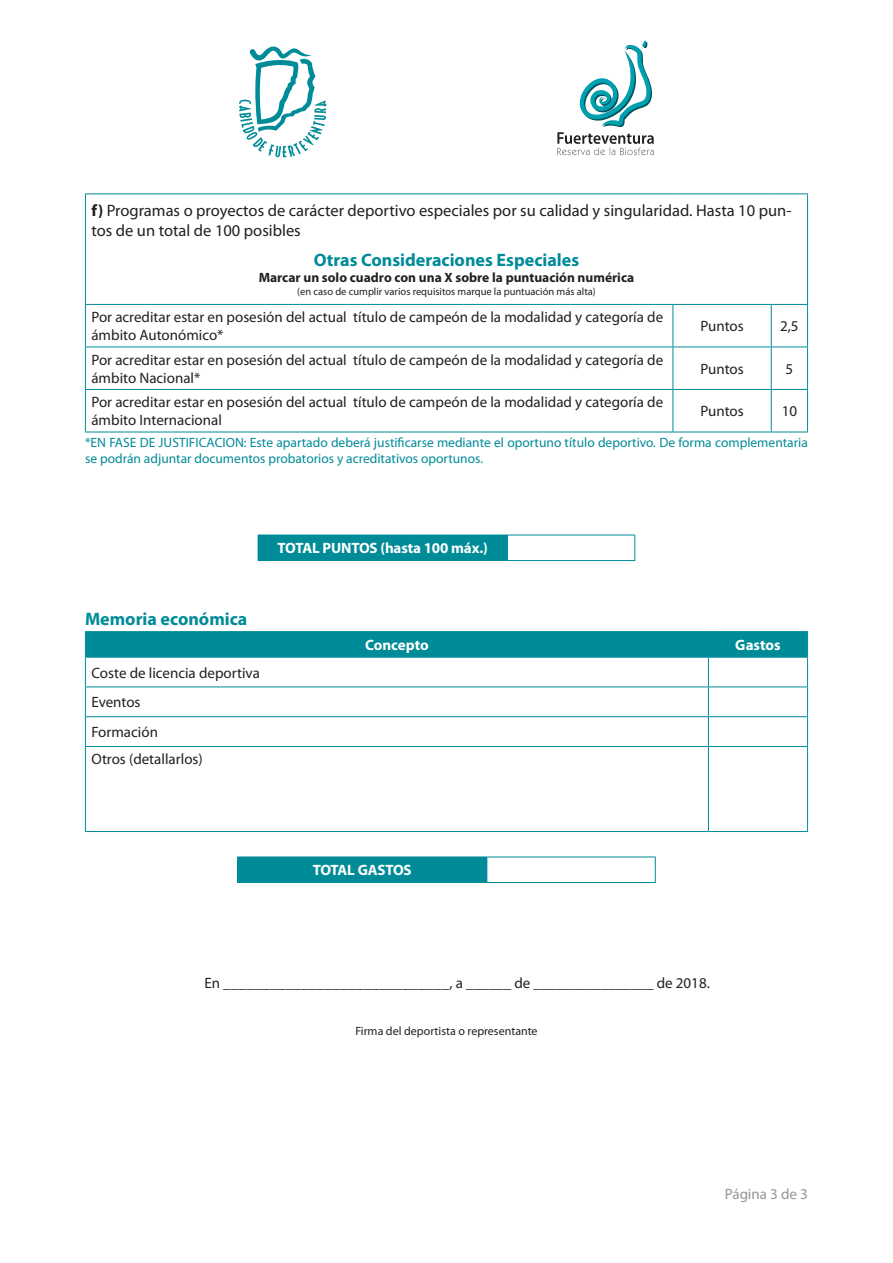
<style>
.page{position:relative;width:893px;height:1263px;background:#fff}
.page>*{position:absolute;margin:0;border:0;box-sizing:border-box;transform-origin:0 0}
.t1{font:700 18px "Myriad Pro";color:#008b98}
.t2{font:16.5px/19.8px "Myriad Pro";color:#231f20}
.t3{font:15px/18px "Myriad Pro";color:#231f20}
.t4{font:700 15px "Myriad Pro";letter-spacing:-.01em;color:#fff}
.t5{font:15px "Myriad Pro";color:#939598}
.t6{font:13.5px/16.2px "Myriad Pro";color:#008b98}
.t7{font:700 13.5px "Myriad Pro";color:#231f20}
.t8{font:12px "Myriad Pro";color:#231f20}
.t9{font:10.5px "Myriad Pro";color:#231f20}
.s1{font-weight:700}
</style>
<div class="page">
<hr style="left:85px;top:193px;width:588px;height:1px;background:#008b98">
<hr style="left:85px;top:194px;width:1px;height:110px;background:#008b98">
<hr style="left:673px;top:193px;width:98px;height:1px;background:#008b98">
<hr style="left:771px;top:193px;width:37px;height:1px;background:#008b98">
<hr style="left:807px;top:194px;width:1px;height:110px;background:#008b98">
<hr style="left:85px;top:304px;width:588px;height:1px;background:#008b98">
<hr style="left:85px;top:305px;width:1px;height:42px;background:#008b98">
<hr style="left:673px;top:304px;width:98px;height:1px;background:#008b98">
<hr style="left:672px;top:305px;width:1px;height:42px;background:#008b98">
<hr style="left:771px;top:304px;width:37px;height:1px;background:#008b98">
<hr style="left:771px;top:305px;width:1px;height:42px;background:#008b98">
<hr style="left:807px;top:305px;width:1px;height:42px;background:#008b98">
<hr style="left:85px;top:347px;width:588px;height:1px;background:#008b98">
<hr style="left:85px;top:347px;width:1px;height:42px;background:#008b98">
<hr style="left:673px;top:347px;width:98px;height:1px;background:#008b98">
<hr style="left:672px;top:347px;width:1px;height:42px;background:#008b98">
<hr style="left:771px;top:347px;width:37px;height:1px;background:#008b98">
<hr style="left:771px;top:347px;width:1px;height:42px;background:#008b98">
<hr style="left:807px;top:347px;width:1px;height:42px;background:#008b98">
<hr style="left:85px;top:389px;width:588px;height:1px;background:#008b98">
<hr style="left:85px;top:390px;width:1px;height:42px;background:#008b98">
<hr style="left:673px;top:389px;width:98px;height:1px;background:#008b98">
<hr style="left:672px;top:390px;width:1px;height:42px;background:#008b98">
<hr style="left:771px;top:389px;width:37px;height:1px;background:#008b98">
<hr style="left:771px;top:390px;width:1px;height:42px;background:#008b98">
<hr style="left:807px;top:390px;width:1px;height:42px;background:#008b98">
<hr style="left:85px;top:432px;width:588px;height:1px;background:#008b98">
<hr style="left:673px;top:432px;width:98px;height:1px;background:#008b98">
<hr style="left:771px;top:432px;width:37px;height:1px;background:#008b98">
<div style="left:258px;top:535px;width:249px;height:25px;background:#008b98"></div>
<hr style="left:507px;top:535px;width:128px;height:1px;background:#008b98">
<svg style="left:507px;top:536px;width:1px;height:24px"></svg>
<svg style="left:634px;top:535px;width:1px;height:25px"></svg>
<hr style="left:258px;top:560px;width:249px;height:1px;background:#008b98">
<hr style="left:507px;top:560px;width:128px;height:1px;background:#008b98">
<hr style="left:85px;top:631px;width:623px;height:1px;background:#008b98">
<hr style="left:708px;top:631px;width:100px;height:1px;background:#008b98">
<svg style="left:85px;top:632px;width:723px;height:114px"></svg>
<hr style="left:85px;top:746px;width:623px;height:1px;background:#008b98">
<hr style="left:85px;top:747px;width:1px;height:84px;background:#008b98">
<hr style="left:708px;top:746px;width:100px;height:1px;background:#008b98">
<hr style="left:708px;top:747px;width:1px;height:84px;background:#008b98">
<hr style="left:807px;top:747px;width:1px;height:84px;background:#008b98">
<hr style="left:85px;top:831px;width:623px;height:1px;background:#008b98">
<hr style="left:708px;top:831px;width:100px;height:1px;background:#008b98">
<div style="left:238px;top:857px;width:249px;height:25px;background:#008b98"></div>
<hr style="left:237px;top:856px;width:250px;height:1px;background:#008b98">
<svg style="left:237px;top:857px;width:1px;height:25px"></svg>
<hr style="left:487px;top:856px;width:169px;height:1px;background:#008b98">
<svg style="left:655px;top:857px;width:1px;height:25px"></svg>
<hr style="left:237px;top:882px;width:250px;height:1px;background:#008b98">
<hr style="left:487px;top:882px;width:169px;height:1px;background:#008b98">
<svg style="left:557px;top:40px;width:97px;height:115px"></svg>
<svg style="left:239px;top:46px;width:88px;height:111px"></svg>
<p class="t2" style="left:91px;top:200px;width:701px"><span class="s1">f)</span> Programas o proyectos de carácter deportivo especiales por su calidad y singularidad. Hasta 10 pun&shy;tos de un total de 100 posibles</p>
<p class="t1" style="left:314px;top:248px;width:267px">Otras Consideraciones Especiales</p>
<p class="t7" style="left:259px;top:269px;width:377px">Marcar un solo cuadro con una X sobre la puntuación numérica</p>
<p class="t9" style="left:297px;top:285px;width:300px">(en caso de cumplir varios requisitos marque la puntuación más alta)</p>
<p class="t3" style="left:91px;top:308px;width:573px">Por acreditar estar en posesión del actual título de campeón de la modalidad y categoría de ámbito Autonómico*</p>
<p class="t3" style="left:700px;top:317px;width:45px">Puntos</p>
<p class="t3" style="left:780px;top:317px;width:20px">2,5</p>
<p class="t3" style="left:91px;top:351px;width:573px">Por acreditar estar en posesión del actual título de campeón de la modalidad y categoría de ámbito Nacional*</p>
<p class="t3" style="left:700px;top:360px;width:45px">Puntos</p>
<p class="t3" style="left:786px;top:360px;width:9px">5</p>
<p class="t3" style="left:91px;top:393px;width:573px">Por acreditar estar en posesión del actual título de campeón de la modalidad y categoría de ámbito Internacional</p>
<p class="t3" style="left:700px;top:402px;width:45px">Puntos</p>
<p class="t3" style="left:782px;top:402px;width:17px">10</p>
<p class="t6" style="left:85px;top:434px;width:724px">*EN FASE DE JUSTIFICACION: Este apartado deberá justificarse mediante el oportuno título deportivo. De forma complementaria se podrán adjuntar documentos probatorios y acreditativos oportunos.</p>
<p class="t4" style="left:278px;top:539px;width:212px">TOTAL PUNTOS (hasta 100 máx.)</p>
<p class="t1" style="left:85px;top:607px;width:164px">Memoria económica</p>
<p class="t3" style="left:91px;top:663px;width:170px">Coste de licencia deportiva</p>
<p class="t3" style="left:91px;top:693px;width:51px">Eventos</p>
<p class="t3" style="left:91px;top:723px;width:68px">Formación</p>
<p class="t3" style="left:91px;top:749px;width:113px">Otros (detallarlos)</p>
<p class="t4" style="left:365px;top:635px;width:65px">Concepto</p>
<p class="t4" style="left:735px;top:635px;width:47px">Gastos</p>
<p class="t4" style="left:313px;top:860px;width:100px">TOTAL GASTOS</p>
<p class="t3" style="left:204px;top:974px;width:507px">En _____________________________, a ______ de ________________ de 2018.</p>
<p class="t8" style="left:355px;top:1023px;width:184px">Firma del deportista o representante</p>
<p class="t5" style="left:725px;top:1185px;width:85px">Página 3 de 3</p>
</div>
